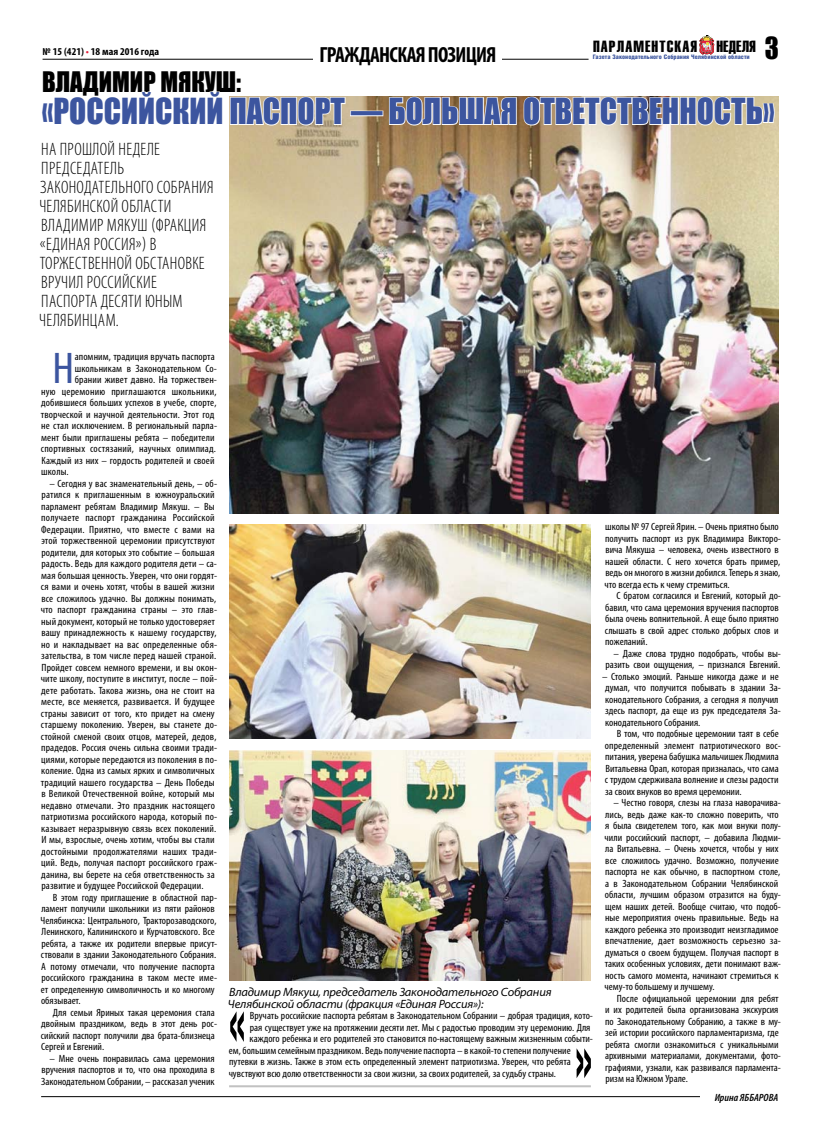
<style>
.page{position:relative;width:820px;height:1134px;background:#fff}
.page>*{position:absolute;margin:0;border:0;box-sizing:border-box;transform-origin:0 0}
.t1{font:condensed 44.6px "Myriad Pro";color:#3c559f;scale:1.05 1}
.t2{font:33px "Impact";color:#3c559f;scale:.95 1}
.t3{font:28px "Impact";color:#000;scale:.95 1}
.t4{font:26px "Impact";color:#000;scale:.95 1}
.t5{font:700 condensed 22px "Myriad Pro";letter-spacing:-.03em;color:#000}
.t6{font:300 condensed 18px/19px "Myriad Pro";letter-spacing:.02em;color:#000}
.t7{font:15.9px "Helios Extra Compressed C";letter-spacing:.065em;color:#000;scale:1.12 1}
.t8{font:italic semi-expanded 12px/12px "Myriad Pro";letter-spacing:-.015em;color:#000;scale:.95 1}
.t9{font:condensed 10.5px/11.5px "Myriad Pro";color:#000;scale:1.05 1}
.t10{font:condensed 10.5px "Myriad Pro";letter-spacing:.02em;color:#000;scale:1.05 1}
.t11{font:700 condensed 10.5px "Myriad Pro";color:#000;scale:1.05 1}
.t12{font:italic 600 condensed 10.5px "Myriad Pro";color:#000;scale:1.05 1}
.t13{font:900 6.2px "Helios Cond";color:#3c559f;scale:1.04 1}
.s1{color:#e6203c}
</style>
<div class="page">
<hr style="left:41px;top:1096px;width:736px;height:1px;background:#000">
<div style="left:700px;top:1093px;width:78px;height:8px;background:#fff"></div>
<img style="left:229px;top:96px;width:549px;height:418px">
<img style="left:229px;top:751px;width:361px;height:229px">
<img style="left:42px;top:35px;width:733px;height:210px">
<img style="left:229px;top:524px;width:361px;height:214px">
<hr style="left:229px;top:1085px;width:361px;height:2px;background:#c1c1c1">
<svg style="left:230px;top:1011px;width:14px;height:31px"></svg>
<svg style="left:576px;top:1048px;width:14px;height:30px"></svg>
<p class="t11" style="left:43px;top:45px;width:112px">№ 15 (421) <span class="s1">•</span> 18 мая 2016 года</p>
<h3 class="t3" style="left:764px;top:26px;width:16px">3</h3>
<h3 class="t7" style="left:592px;top:37px;width:147px">ПАРЛАМЕНТСКАЯ НЕДЕЛЯ</h3>
<h3 class="t5" style="left:319px;top:41px;width:178px">гражданская позиция</h3>
<p class="t13" style="left:592px;top:54px;width:152px">Газета Законодательного Cобрания Челябинской области</p>
<h3 class="t4" style="left:42px;top:62px;width:211px">Владимир Мякуш:</h3>
<h2 class="t2" style="left:42px;top:86px;width:772px">«Российский паспорт — большая ответственность»</h2>
<h3 class="t6" style="left:39px;top:140px;width:176px">На прошлой неделе председатель<br>Законодательного Собрания<br>Челябинской области<br>Владимир Мякуш (фракция «Единая Россия») в торжественной обстановке вручил российские паспорта десяти юным челябинцам.</h3>
<h1 class="t1" style="left:53px;top:341px;width:22px">Н</h1>
<p class="t9" style="left:75px;top:351px;width:135px">апомним, традиция вручать паспорта</p>
<p class="t9" style="left:75px;top:362px;width:137px">школьникам в Законодательном Со-</p>
<p class="t9" style="left:75px;top:374px;width:137px">брании живет давно. На торжествен-</p>
<p class="t10" style="left:41px;top:385px;width:168px">ную церемонию приглашаются школьники,</p>
<p class="t9" style="left:41px;top:397px;width:168px">добившиеся больших успехов в учебе, спорте,</p>
<p class="t9" style="left:41px;top:408px;width:167px">творческой и научной деятельности. Этот год</p>
<p class="t9" style="left:41px;top:420px;width:169px">не стал исключением. В региональный парла-</p>
<p class="t9" style="left:41px;top:431px;width:166px">мент были приглашены ребята – победители</p>
<p class="t9" style="left:41px;top:443px;width:168px">спортивных состязаний, научных олимпиад.</p>
<p class="t9" style="left:42px;top:454px;width:166px">Каждый из них – гордость родителей и своей</p>
<p class="t9" style="left:41px;top:466px;width:28px">школы.</p>
<p class="t9" style="left:41px;top:477px;width:169px;text-indent:9px">– Сегодня у вас знаменательный день, – об&shy;ратился к приглашенным в южноуральский парламент ребятам Владимир Мякуш. – Вы получаете паспорт гражданина Российской Федерации. Приятно, что вместе с вами на этой торжественной церемонии присутствуют родители, для которых это событие – большая радость. Ведь для каждого родителя дети – са&shy;мая большая ценность. Уверен, что они гордят&shy;ся вами и очень хотят, чтобы в вашей жизни все сложилось удачно. Вы должны понимать, что паспорт гражданина страны – это глав&shy;ный документ, который не только удостоверяет вашу принадлежность к нашему государству, но и накладывает на вас определенные обя&shy;зательства, в том числе перед нашей страной.<br>Пройдет совсем немного времени, и вы окон&shy;чите школу, поступите в институт, после – пой&shy;дете работать. Такова жизнь, она не стоит на месте, все меняется, развивается. И будущее страны зависит от того, кто придет на смену старшему поколению. Уверен, вы станете до&shy;стойной сменой своих отцов, матерей, дедов, прадедов. Россия очень сильна своими тради&shy;циями, которые передаются из поколения в по&shy;коление. Одна из самых ярких и символичных традиций нашего государства – День Победы в Великой Отечественной войне, который мы недавно отмечали. Это праздник настоящего патриотизма российского народа, который по&shy;казывает неразрывную связь всех поколений.<br>И мы, взрослые, очень хотим, чтобы вы стали достойными продолжателями наших тради&shy;ций. Ведь, получая паспорт российского граж&shy;данина, вы берете на себя ответственность за развитие и будущее Российской Федерации.</p>
<p class="t9" style="left:41px;top:891px;width:169px;text-indent:12px">В этом году приглашение в областной пар&shy;ламент получили школьники из пяти районов Челябинска: Центрального, Тракторозаводского, Ленинского, Калининского и Курчатовского. Все ребята, а также их родители впервые присут&shy;ствовали в здании Законодательного Собрания.<br>А потому отмечали, что получение паспорта российского гражданина в таком месте име&shy;ет определенную символичность и ко многому обязывает.</p>
<p class="t9" style="left:41px;top:1006px;width:169px;text-indent:12px">Для семьи Яриных такая церемония стала двойным праздником, ведь в этот день рос&shy;сийский паспорт получили два брата-близнеца Сергей и Евгений.</p>
<p class="t9" style="left:41px;top:1052px;width:167px;text-align:justify;text-indent:8px">– Мне очень понравилась сама церемония вручения паспортов и то, что она проходила в Законодательном Собрании, – рассказал ученик</p>
<p class="t8" style="left:228px;top:986px;width:342px">Владимир Мякуш, председатель Законодательного Собрания<br>Челябинской области (фракция «Единая Россия»):</p>
<p class="t9" style="left:250px;top:1010px;width:328px">Вручать российские паспорта ребятам в Законодательном Собрании – добрая традиция, кото-</p>
<p class="t9" style="left:250px;top:1021px;width:326px">рая существует уже на протяжении десяти лет. Мы с радостью проводим эту церемонию. Для</p>
<p class="t9" style="left:249px;top:1033px;width:328px">каждого ребенка и его родителей это становится по-настоящему важным жизненным событи-</p>
<p class="t9" style="left:229px;top:1044px;width:327px">ем, большим семейным праздником. Ведь получение паспорта – в какой-то степени получение</p>
<p class="t9" style="left:229px;top:1056px;width:326px">путевки в жизнь. Также в этом есть определенный элемент патриотизма. Уверен, что ребята</p>
<p class="t9" style="left:228px;top:1067px;width:313px">чувствуют всю долю ответственности за свои жизни, за своих родителей, за судьбу страны.</p>
<p class="t9" style="left:604px;top:521px;width:169px">школы № 97 Сергей Ярин. – Очень приятно было получить паспорт из рук Владимира Викторо&shy;вича Мякуша – человека, очень известного в нашей области. С него хочется брать пример, ведь он многого в жизни добился. Теперь я знаю, что всегда есть к чему стремиться.</p>
<p class="t9" style="left:604px;top:590px;width:169px;text-indent:12px">С братом согласился и Евгений, который до&shy;бавил, что сама церемония вручения паспортов была очень волнительной. А еще было приятно слышать в свой адрес столько добрых слов и пожеланий.</p>
<p class="t9" style="left:605px;top:647px;width:169px;text-align:right">– Даже слова трудно подобрать, чтобы вы&shy;разить свои ощущения, – признался Евгений.</p>
<p class="t9" style="left:605px;top:670px;width:169px;text-indent:-3px">– Столько эмоций. Раньше никогда даже и не думал, что получится побывать в здании За&shy;конодательного Собрания, а сегодня я получил здесь паспорт, да еще из рук председателя За&shy;конодательного Собрания.</p>
<p class="t9" style="left:604px;top:728px;width:169px;text-indent:12px">В том, что подобные церемонии таят в себе определенный элемент патриотического вос&shy;питания, уверена бабушка мальчишек Людмила Витальевна Орап, которая призналась, что сама с трудом сдерживала волнение и слезы радости за своих внуков во время церемонии.</p>
<p class="t9" style="left:604px;top:797px;width:169px;text-indent:9px">– Честно говоря, слезы на глаза наворачива&shy;лись, ведь даже как-то сложно поверить, что я была свидетелем того, как мои внуки полу&shy;чили российский паспорт, – добавила Людми&shy;ла Витальевна. – Очень хочется, чтобы у них все сложилось удачно. Возможно, получение паспорта не как обычно, в паспортном столе, а в Законодательном Собрании Челябинской области, лучшим образом отразится на буду&shy;щем наших детей. Вообще считаю, что подоб&shy;ные мероприятия очень правильные. Ведь на каждого ребенка это производит неизгладимое впечатление, дает возможность серьезно за&shy;думаться о своем будущем. Получая паспорт в таких особенных условиях, дети понимают важ&shy;ность самого момента, начинают стремиться к чему-то большему и лучшему.</p>
<p class="t9" style="left:604px;top:992px;width:169px;text-indent:12px">После официальной церемонии для ребят и их родителей была организована экскурсия по Законодательному Собранию, а также в му&shy;зей истории российского парламентаризма, где ребята смогли ознакомиться с уникальными архивными материалами, документами, фото&shy;графиями, узнали, как развивался парламента&shy;ризм на Южном Урале.</p>
<p class="t12" style="left:714px;top:1091px;width:62px">Ирина ЯББАРОВА</p>
</div>
